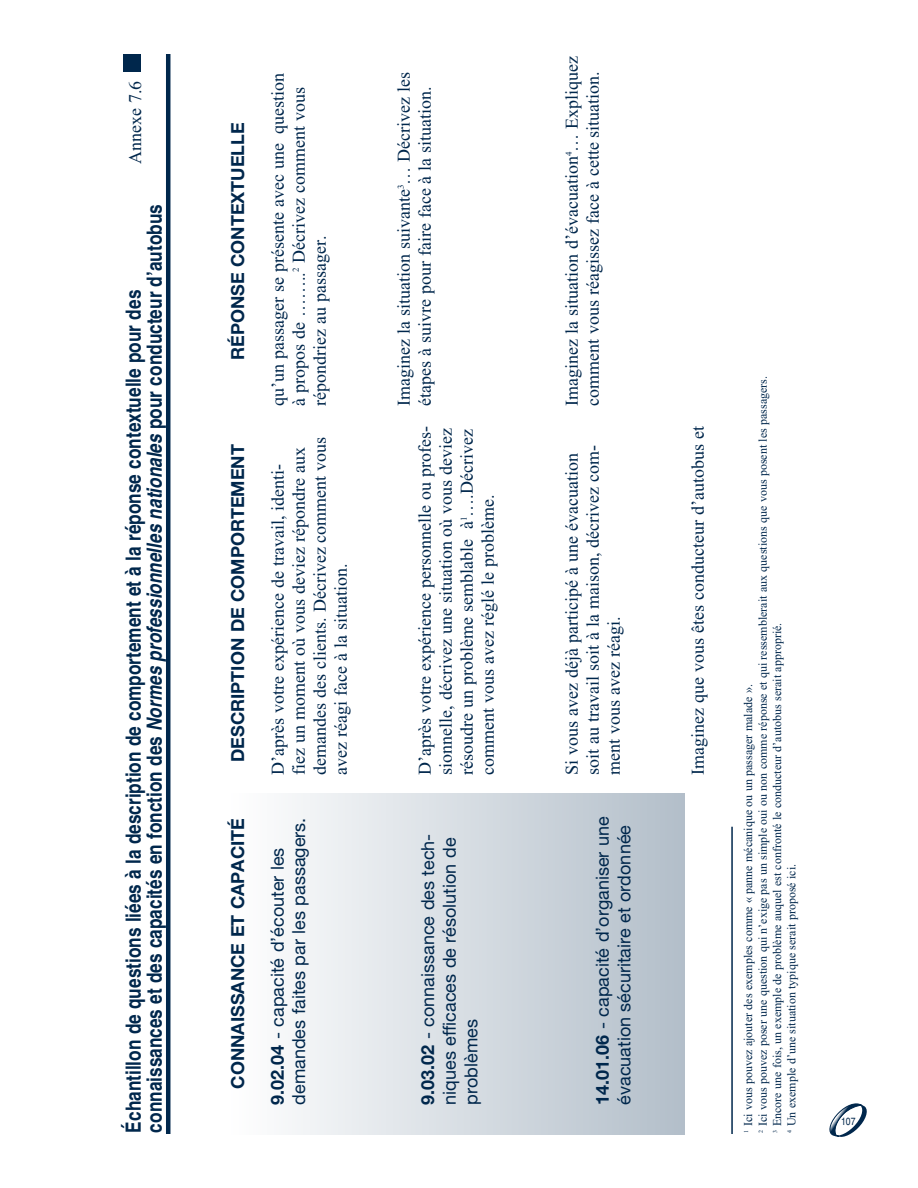
<style>
.page{position:relative;width:918px;height:1188px;background:#fff}
.page>*{position:absolute;margin:0;border:0;box-sizing:border-box;transform-origin:0 0}
.t1{font:700 condensed 21px/21px "Helvetica";color:#00274c}
.t2{font:18px/21px "Times New Roman";color:#00274c}
.t3{font:18px/21.6px "Helvetica Neue";color:#00274c}
.t4{font:700 18px "Helvetica Neue";color:#00274c}
.t5{font:12px/14.4px "Times New Roman";color:#00274c}
.t6{font:condensed 10.5px "Helvetica";color:#00274c}
.s1{font-style:italic}
.s2{font-weight:700}
</style>
<div class="page">
<svg style="left:829px;top:1103px;width:38px;height:34px"></svg>
<div style="left:231px;top:794px;width:453px;height:340px;background:linear-gradient(to right,#fff,#b3bec9)"></div>
<hr style="left:166px;top:54px;width:4px;height:1080px;background:#00274c">
<div style="left:123px;top:54px;width:18px;height:18px;background:#00274c"></div>
<hr style="left:731px;top:827px;width:2px;height:307px;background:#00274c">
<p class="t2" style="left:125px;top:164px;width:85px;rotate:-90deg">Annexe 7.6</p>
<p class="t1" style="left:123px;top:1133px;width:930px;rotate:-90deg">Échantillon de questions liées à la description de comportement et à la réponse contextuelle pour des connaissances et des capacités en fonction des <span class="s1">Normes professionnelles nationales</span> pour conducteur d’autobus</p>
<p class="t4" style="left:227px;top:360px;width:238px;rotate:-90deg">Réponse contextuelle</p>
<p class="t4" style="left:227px;top:762px;width:318px;rotate:-90deg">Descriptiondecomportement</p>
<p class="t4" style="left:227px;top:1089px;width:271px;rotate:-90deg">Connaissanceetcapacité</p>
<p class="t2" style="left:267px;top:406px;width:335px;rotate:-90deg">qu’un passager se présente avec une question à propos de ……..<sup>2</sup> Décrivez comment vous répondriez au passager.</p>
<p class="t2" style="left:393px;top:406px;width:336px;rotate:-90deg">Imaginez la situation suivante<sup>3</sup>… Décrivez les étapes à suivre pour faire face à la situation.</p>
<p class="t2" style="left:267px;top:775px;width:340px;rotate:-90deg">D’après votre expérience de travail, identi&shy;fiez un moment où vous deviez répondre aux demandes des clients. Décrivez comment vous avez réagi face à la situation.</p>
<p class="t2" style="left:414px;top:775px;width:350px;rotate:-90deg">D’après votre expérience personnelle ou profes&shy;sionnelle, décrivez une situation où vous deviez résoudre un problème semblable à<sup>1</sup>….Décrivez comment vous avez réglé le problème.</p>
<p class="t3" style="left:266px;top:1105px;width:289px;rotate:-90deg"><span class="s2">9.02.04</span> - capacité d’écouter les demandes faites par les passagers.</p>
<p class="t3" style="left:417px;top:1105px;width:273px;rotate:-90deg"><span class="s2">9.03.02</span> - connaissance des tech&shy;niques efficaces de résolution de problèmes</p>
<p class="t2" style="left:561px;top:406px;width:352px;rotate:-90deg">Imaginez la situation d’évacuation<sup>4</sup>… Expliquez comment vous réagissez face à cette situation.</p>
<p class="t2" style="left:561px;top:775px;width:332px;rotate:-90deg">Si vous avez déjà participé à une évacuation soit au travail soit à la maison, décrivez com&shy;ment vous avez réagi.</p>
<p class="t3" style="left:591px;top:1105px;width:290px;rotate:-90deg"><span class="s2">14.01.06</span> - capacité d’organiser une évacuation sécuritaire et ordonnée</p>
<p class="t2" style="left:687px;top:775px;width:350px;rotate:-90deg">Imaginez que vous êtes conducteur d’autobus et</p>
<p class="t5" style="left:741px;top:1132px;width:758px;rotate:-90deg"><sup>1</sup> Ici vous pouvez ajouter des exemples comme « panne mécanique ou un passager malade ».<br><sup>2</sup> Ici vous pouvez poser une question qui n’exige pas un simple oui ou non comme réponse et qui ressemblerait aux questions que vous posent les passagers.<br><sup>3</sup> Encore une fois, un exemple de problème auquel est confronté le conducteur d’autobus serait approprié.<br><sup>4</sup> Un exemple d’une situation typique serait proposé ici.</p>
<p class="t6" style="left:841px;top:1115px;width:16px">107</p>
</div>
